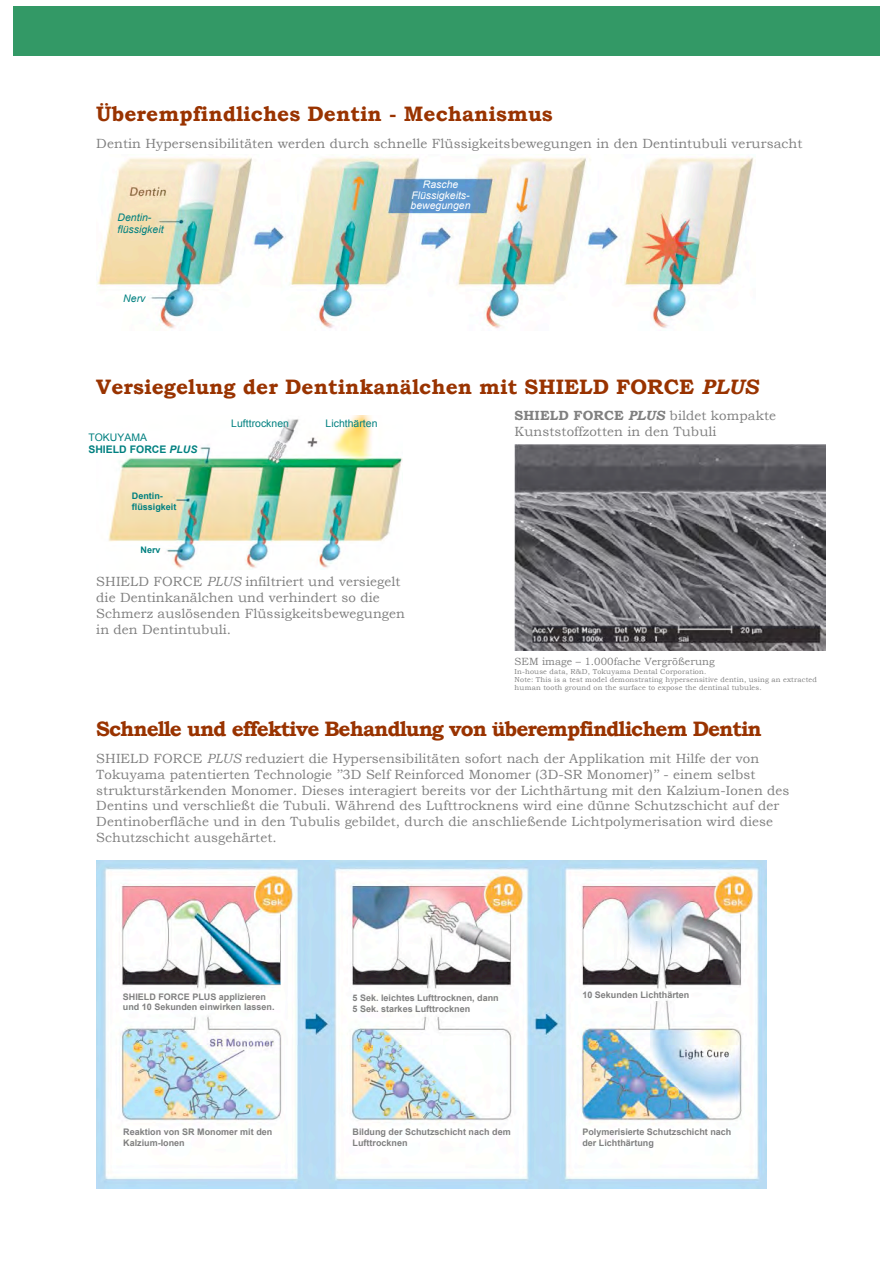
<style>
.page{position:relative;width:893px;height:1263px;background:#fff}
.page>*{position:absolute;margin:0;border:0;box-sizing:border-box;transform-origin:0 0}
.t1{font:700 20.85px "Bookman Old Style";color:#930}
.t2{font:700 20.85px "Bookman Old Style";letter-spacing:-.045em;color:#930}
.t3{font:13.35px/15.9px "Bookman Old Style";letter-spacing:.005em;color:#808080}
.t4{font:10.5px "Bookman Old Style";letter-spacing:.005em;color:#808080}
.t5{font:italic 10.5px/10.5px "Arial";letter-spacing:.005em;color:#fff;text-align:center}
.t6{font:700 10.5px/12.6px "Arial";letter-spacing:.005em;color:#008080}
.t7{font:10.5px "Arial";letter-spacing:.005em;color:#008080}
.t8{font:italic 10.5px/12.3px "Arial";letter-spacing:.005em;color:#008080}
.t9{font:700 9px/10.8px "Arial";color:#808080}
.t10{font:700 9px/10.8px "Arial";color:#008080}
.t11{font:7.2px/7.9px "Bookman Old Style";letter-spacing:.025em;color:#808080}
.s1{font-style:italic}
.s2{font-weight:400}
.s3{font-weight:700}
.s4{font-weight:700;font-style:italic}
</style>
<div class="page">
<div style="left:13px;top:6px;width:866px;height:49px;background:#396"></div>
<img style="left:97px;top:154px;width:657px;height:177px">
<img style="left:108px;top:416px;width:295px;height:154px">
<img style="left:515px;top:445px;width:310px;height:206px">
<img style="left:97px;top:861px;width:669px;height:327px">
<h1 class="t1" style="left:96px;top:101px;width:458px">Überempfindliches Dentin - Mechanismus</h1>
<p class="t3" style="left:96px;top:135px;width:708px">Dentin Hypersensibilitäten werden durch schnelle Flüssigkeitsbewegungen in den Dentintubuli verursacht</p>
<p class="t8" style="left:118px;top:211px;width:48px">Dentin&shy;flüssigkeit</p>
<p class="t8" style="left:123px;top:292px;width:24px">Nerv</p>
<p class="t5" style="left:410px;top:179px;width:62px">Rasche<br>Flüssigkeits&shy;bewegungen</p>
<h1 class="t1" style="left:96px;top:375px;width:664px">Versiegelung der Dentinkanälchen mit SHIELD FORCE <span class="s1">PLUS</span></h1>
<p class="t6" style="left:88px;top:431px;width:111px"><span class="s2">TOKUYAMA<br></span>SHIELD FORCE <span class="s1">PLUS</span></p>
<p class="t10" style="left:132px;top:491px;width:46px">Dentin&shy;flüssigkeit</p>
<p class="t10" style="left:141px;top:544px;width:22px">Nerv</p>
<p class="t7" style="left:231px;top:417px;width:59px">Lufttrocknen</p>
<p class="t7" style="left:326px;top:417px;width:53px">Lichthärten</p>
<p class="t3" style="left:515px;top:408px;width:263px;line-height:15.5px"><span class="s3">SHIELD FORCE</span> <span class="s4">PLUS</span> bildet kompakte<br>Kunststoffzotten in den Tubuli</p>
<p class="t3" style="left:96px;top:574px;width:310px">SHIELD FORCE <span class="s1">PLUS</span> infiltriert und versiegelt die Dentinkanälchen und verhindert so die Schmerz auslösenden Flüssigkeitsbewegungen in den Dentintubuli.</p>
<p class="t4" style="left:515px;top:655px;width:202px">SEM image – 1.000fache Vergrößerung</p>
<p class="t11" style="left:515px;top:667px;width:304px">In-house data, R&amp;D, Tokuyama Dental Corporation.<br>Note: This is a test model demonstrating hypersensitive dentin, using an extracted human tooth ground on the surface to expose the dentinal tubules.</p>
<h1 class="t2" style="left:96px;top:716px;width:667px">Schnelle und effektive Behandlung von überempfindlichem Dentin</h1>
<p class="t3" style="left:96px;top:750px;width:695px">SHIELD FORCE <span class="s1">PLUS</span> reduziert die Hypersensibilitäten sofort nach der Applikation mit Hilfe der von Tokuyama patentierten Technologie ’’3D Self Reinforced Monomer (3D-SR Monomer)’’ - einem selbst strukturstärkenden Monomer. Dieses interagiert bereits vor der Lichthärtung mit den Kalzium-Ionen des Dentins und verschließt die Tubuli. Während des Lufttrocknens wird eine dünne Schutzschicht auf der Dentinoberfläche und in den Tubulis gebildet, durch die anschließende Lichtpolymerisation wird diese Schutzschicht ausgehärtet.</p>
<p class="t9" style="left:123px;top:991px;width:153px">SHIELD FORCE PLUS applizieren und 10 Sekunden einwirken lassen.</p>
<p class="t9" style="left:353px;top:992px;width:148px">5 Sek. leichtes Lufttrocknen, dann<br>5 Sek. starkes Lufttrocknen</p>
<p class="t9" style="left:582px;top:989px;width:109px">10 Sekunden Lichthärten</p>
<p class="t9" style="left:123px;top:1126px;width:151px">Reaktion von SR Monomer mit den<br>Kalzium-Ionen</p>
<p class="t9" style="left:353px;top:1126px;width:160px">Bildung der Schutzschicht nach dem<br>Lufttrocknen</p>
<p class="t9" style="left:582px;top:1126px;width:151px">Polymerisierte Schutzschicht nach der Lichthärtung</p>
</div>
